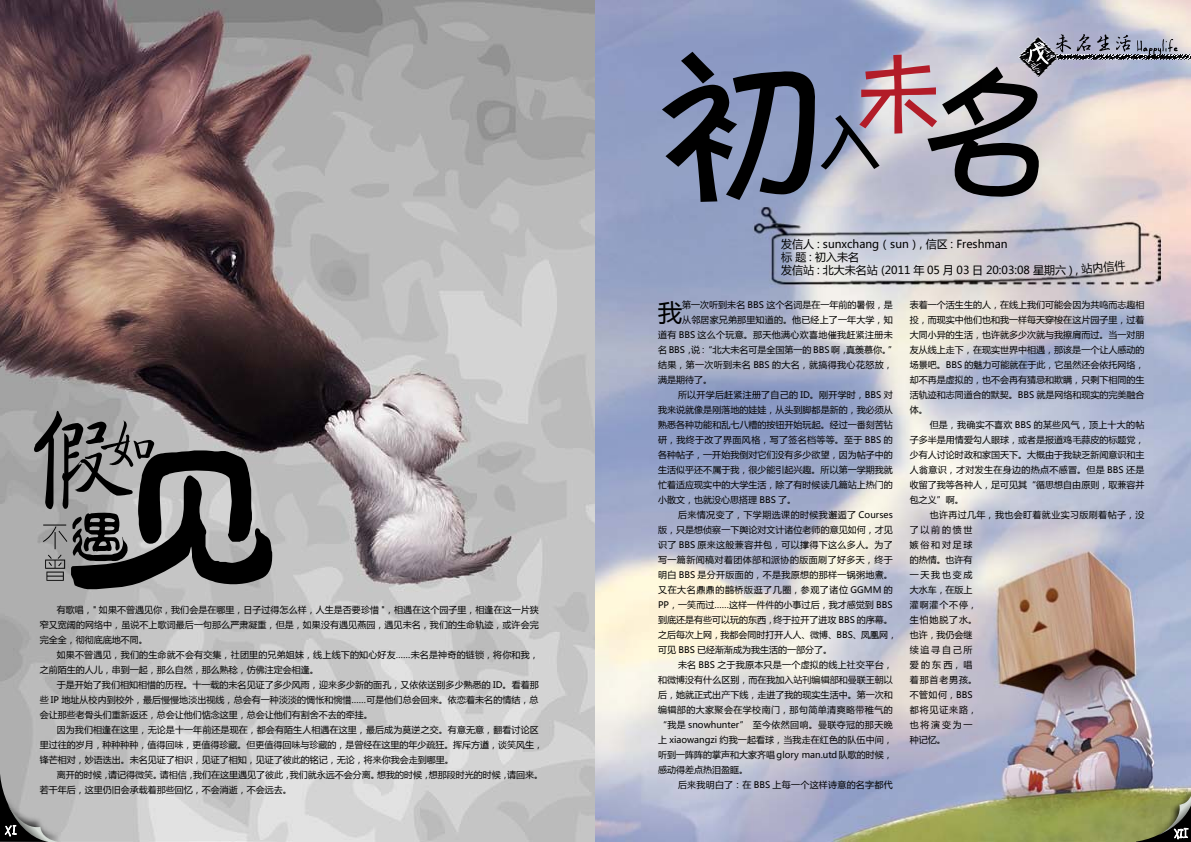
<style>
.page{position:relative;width:1191px;height:842px;background:#fff}
.page>*{position:absolute;margin:0;border:0;box-sizing:border-box;transform-origin:0 0}
.t1{font:76.6px "FZKATJW GB1 0";color:#000}
.t2{font:24px "Microsoft Ya Hei";color:#000}
.t3{font:11px/13.2px "Microsoft Ya Hei";color:#000}
.t4{font:9px "Microsoft Ya Hei";letter-spacing:.005em;color:#000}
.t5{font:9px "Microsoft Ya Hei";letter-spacing:.035em;color:#000}
.t6{font:9px "Microsoft Ya Hei";letter-spacing:.045em;color:#000}
.t7{font:9px "Microsoft Ya Hei";letter-spacing:.03em;color:#000}
.t8{font:9px "Microsoft Ya Hei";letter-spacing:.04em;color:#000}
.t9{font:9px "Microsoft Ya Hei";letter-spacing:.06em;color:#000}
</style>
<div class="page">
<img style="left:0;top:0;width:1191px;height:842px">
<svg style="left:34px;top:411px;width:239px;height:178px;background:#696868"></svg>
<img style="left:58px;top:791px;width:7px;height:51px">
<svg style="left:0;top:768px;width:58px;height:74px;background:#909190"></svg>
<img style="left:1146px;top:781px;width:45px;height:11px">
<svg style="left:1136px;top:792px;width:55px;height:50px;background:#767a4b"></svg>
<img style="left:982px;top:0;width:112px;height:112px">
<img style="left:1020px;top:17px;width:171px;height:78px">
<svg style="left:1097px;top:34px;width:13px;height:17px"></svg>
<svg style="left:1116px;top:35px;width:14px;height:17px"></svg>
<svg style="left:1137px;top:39px;width:40px;height:21px"></svg>
<div style="left:660px;top:46px;width:160px;height:157px;background:#909ec4"></div>
<svg style="left:922px;top:34px;width:168px;height:168px;background:#c5c4cd"></svg>
<p class="t4" style="left:57px;top:604px;width:483px">有歌唱，" 如果不曾遇见你，我们会是在哪里，日子过得怎么样，人生是否要珍惜 "，相遇在这个园子里，相逢在这一片狭</p>
<p class="t4" style="left:40px;top:619px;width:500px">窄又宽阔的网络中，虽说不上歌词最后一句那么严肃凝重，但是，如果没有遇见燕园，遇见未名，我们的生命轨迹，或许会完</p>
<p class="t4" style="left:40px;top:634px;width:109px">完全全，彻彻底底地不同。</p>
<p class="t4" style="left:57px;top:649px;width:483px">如果不曾遇见，我们的生命就不会有交集，社团里的兄弟姐妹，线上线下的知心好友……未名是神奇的链锁，将你和我，</p>
<p class="t4" style="left:40px;top:664px;width:280px">之前陌生的人儿，串到一起，那么自然，那么熟稔，仿佛注定会相逢。</p>
<p class="t4" style="left:57px;top:679px;width:483px">于是开始了我们相知相惜的历程。十一载的未名见证了多少风雨，迎来多少新的面孔，又依依送别多少熟悉的 ID。看着那</p>
<p class="t4" style="left:40px;top:694px;width:500px">些 IP 地址从校内到校外，最后慢慢地淡出视线，总会有一种淡淡的惆怅和惋惜……可是他们总会回来。依恋着未名的情结，总</p>
<p class="t4" style="left:40px;top:709px;width:334px">会让那些老骨头们重新返还，总会让他们惦念这里，总会让他们有割舍不去的牵挂。</p>
<p class="t4" style="left:57px;top:724px;width:483px">因为我们相逢在这里，无论是十一年前还是现在，都会有陌生人相遇在这里，最后成为莫逆之交。有意无意，翻看讨论区</p>
<p class="t4" style="left:40px;top:739px;width:505px">里过往的岁月，种种种种，值得回味，更值得珍藏。但更值得回味与珍藏的，是曾经在这里的年少疏狂。挥斥方遒，谈笑风生，</p>
<p class="t4" style="left:40px;top:754px;width:415px">锋芒相对，妙语迭出。未名见证了相识，见证了相知，见证了彼此的铭记，无论，将来你我会走到哪里。</p>
<p class="t4" style="left:57px;top:769px;width:488px">离开的时候，请记得微笑。请相信，我们在这里遇见了彼此，我们就永远不会分离。想我的时候，想那段时光的时候，请回来。</p>
<p class="t4" style="left:40px;top:784px;width:253px">若干年后，这里仍旧会承载着那些回忆，不会消逝，不会远去。</p>
<p class="t1" style="left:811px;top:96px;width:137px">入<sup>未</sup></p>
<p class="t3" style="left:781px;top:237px;width:299px">发信人 : sunxchang（sun）, 信区 : Freshman<br>标 题 : 初入未名<br>发信站 : 北大未名站 (2011 年 05 月 03 日 20:03:08 星期六 ) ,</p>
<p class="t3" style="left:1080px;top:262px;width:45px;rotate:-6deg">站内信件</p>
<p class="t2" style="left:658px;top:296px;width:25px">我</p>
<p class="t4" style="left:682px;top:299px;width:212px">第一次听到未名 BBS 这个名词是在一年前的暑假，是</p>
<p class="t4" style="left:682px;top:314px;width:212px">从邻居家兄弟那里知道的。他已经上了一年大学，知</p>
<p class="t5" style="left:658px;top:329px;width:236px">道有 BBS 这么个玩意。那天他满心欢喜地催我赶紧注册未</p>
<p class="t4" style="left:658px;top:344px;width:241px">名 BBS，说：“北大未名可是全国第一的 BBS 啊，真羡慕你。”</p>
<p class="t8" style="left:658px;top:359px;width:236px">结果，第一次听到未名 BBS 的大名，就搞得我心花怒放，</p>
<p class="t4" style="left:658px;top:374px;width:55px">满是期待了。</p>
<p class="t7" style="left:678px;top:389px;width:216px">所以开学后赶紧注册了自己的 ID。刚开学时，BBS 对</p>
<p class="t4" style="left:658px;top:404px;width:236px">我来说就像是刚落地的娃娃，从头到脚都是新的，我必须从</p>
<p class="t4" style="left:658px;top:419px;width:236px">熟悉各种功能和乱七八糟的按钮开始玩起。经过一番刻苦钻</p>
<p class="t8" style="left:658px;top:434px;width:236px">研，我终于改了界面风格，写了签名档等等。至于 BBS 的</p>
<p class="t4" style="left:658px;top:449px;width:236px">各种帖子，一开始我倒对它们没有多少欲望，因为帖子中的</p>
<p class="t4" style="left:658px;top:464px;width:236px">生活似乎还不属于我，很少能引起兴趣。所以第一学期我就</p>
<p class="t4" style="left:658px;top:479px;width:236px">忙着适应现实中的大学生活，除了有时候读几篇站上热门的</p>
<p class="t4" style="left:658px;top:494px;width:139px">小散文，也就没心思搭理 BBS 了。</p>
<p class="t6" style="left:678px;top:509px;width:216px">后来情况变了，下学期选课的时候我邂逅了 Courses</p>
<p class="t4" style="left:658px;top:524px;width:236px">版，只是想侦察一下舆论对文计诸位老师的意见如何，才见</p>
<p class="t5" style="left:658px;top:539px;width:236px">识了 BBS 原来这般兼容并包，可以撑得下这么多人。为了</p>
<p class="t6" style="left:658px;top:554px;width:236px">写一篇新闻稿对着团体部和派协的版面刷了好多天，终于</p>
<p class="t5" style="left:658px;top:569px;width:236px">明白 BBS 是分开版面的，不是我原想的那样一锅粥地煮。</p>
<p class="t9" style="left:658px;top:584px;width:236px">又在大名鼎鼎的鹊桥版逛了几圈，参观了诸位 GGMM 的</p>
<p class="t4" style="left:658px;top:599px;width:236px">PP，一笑而过……这样一件件的小事过后，我才感觉到 BBS</p>
<p class="t4" style="left:658px;top:614px;width:236px">到底还是有些可以玩的东西，终于拉开了进攻 BBS 的序幕。</p>
<p class="t4" style="left:658px;top:629px;width:241px">之后每次上网，我都会同时打开人人、微博、BBS、凤凰网，</p>
<p class="t4" style="left:658px;top:644px;width:175px">可见 BBS 已经渐渐成为我生活的一部分了。</p>
<p class="t7" style="left:678px;top:659px;width:216px">未名 BBS 之于我原本只是一个虚拟的线上社交平台，</p>
<p class="t4" style="left:658px;top:674px;width:236px">和微博没有什么区别，而在我加入站刊编辑部和曼联王朝以</p>
<p class="t4" style="left:658px;top:689px;width:236px">后，她就正式出产下线，走进了我的现实生活中。第一次和</p>
<p class="t6" style="left:658px;top:704px;width:236px">编辑部的大家聚会在学校南门，那句简单清爽略带稚气的</p>
<p class="t8" style="left:658px;top:719px;width:236px">“我是 snowhunter” 至今依然回响。曼联夺冠的那天晚</p>
<p class="t4" style="left:658px;top:734px;width:236px">上 xiaowangzi 约我一起看球，当我走在红色的队伍中间，</p>
<p class="t4" style="left:658px;top:749px;width:236px">听到一阵阵的掌声和大家齐唱 glory man.utd 队歌的时候，</p>
<p class="t4" style="left:658px;top:764px;width:91px">感动得差点热泪盈眶。</p>
<p class="t7" style="left:678px;top:779px;width:216px">后来我明白了：在 BBS 上每一个这样诗意的名字都代</p>
<p class="t4" style="left:909px;top:299px;width:236px">表着一个活生生的人，在线上我们可能会因为共鸣而志趣相</p>
<p class="t4" style="left:909px;top:314px;width:236px">投，而现实中他们也和我一样每天穿梭在这片园子里，过着</p>
<p class="t4" style="left:909px;top:329px;width:236px">大同小异的生活，也许就多少次就与我擦肩而过。当一对朋</p>
<p class="t4" style="left:909px;top:344px;width:236px">友从线上走下，在现实世界中相遇，那该是一个让人感动的</p>
<p class="t4" style="left:909px;top:359px;width:236px">场景吧。BBS 的魅力可能就在于此，它虽然还会依托网络，</p>
<p class="t4" style="left:909px;top:374px;width:236px">却不再是虚拟的，也不会再有猜忌和欺瞒，只剩下相同的生</p>
<p class="t4" style="left:909px;top:389px;width:236px">活轨迹和志同道合的默契。BBS 就是网络和现实的完美融合</p>
<p class="t4" style="left:909px;top:404px;width:19px">体。</p>
<p class="t7" style="left:929px;top:419px;width:216px">但是，我确实不喜欢 BBS 的某些风气，顶上十大的帖</p>
<p class="t4" style="left:909px;top:434px;width:236px">子多半是用情爱勾人眼球，或者是报道鸡毛蒜皮的标题党，</p>
<p class="t4" style="left:909px;top:449px;width:236px">少有人讨论时政和家国天下。大概由于我缺乏新闻意识和主</p>
<p class="t5" style="left:909px;top:464px;width:236px">人翁意识，才对发生在身边的热点不感冒。但是 BBS 还是</p>
<p class="t4" style="left:909px;top:479px;width:236px">收留了我等各种人，足可见其“循思想自由原则，取兼容并</p>
<p class="t4" style="left:909px;top:494px;width:55px">包之义”啊。</p>
<p class="t6" style="left:929px;top:509px;width:216px">也许再过几年，我也会盯着就业实习版刷着帖子，没</p>
<p class="t4" style="left:909px;top:524px;width:64px">了以前的愤世</p>
<p class="t4" style="left:909px;top:539px;width:64px">嫉俗和对足球</p>
<p class="t4" style="left:909px;top:554px;width:64px">的热情。也许有</p>
<p class="t4" style="left:909px;top:569px;width:64px">一天我也变成</p>
<p class="t4" style="left:909px;top:584px;width:64px">大水车，在版上</p>
<p class="t4" style="left:909px;top:599px;width:69px">灌啊灌个不停，</p>
<p class="t4" style="left:909px;top:614px;width:69px">生怕她脱了水。</p>
<p class="t4" style="left:909px;top:629px;width:64px">也许，我仍会继</p>
<p class="t4" style="left:909px;top:644px;width:64px">续追寻自己所</p>
<p class="t4" style="left:909px;top:659px;width:64px">爱的东西，唱</p>
<p class="t4" style="left:909px;top:674px;width:69px">着那首老男孩。</p>
<p class="t4" style="left:909px;top:689px;width:64px">不管如何，BBS</p>
<p class="t4" style="left:909px;top:704px;width:69px">都将见证来路，</p>
<p class="t4" style="left:909px;top:719px;width:64px">也将演变为一</p>
<p class="t4" style="left:909px;top:734px;width:37px">种记忆。</p>
</div>
